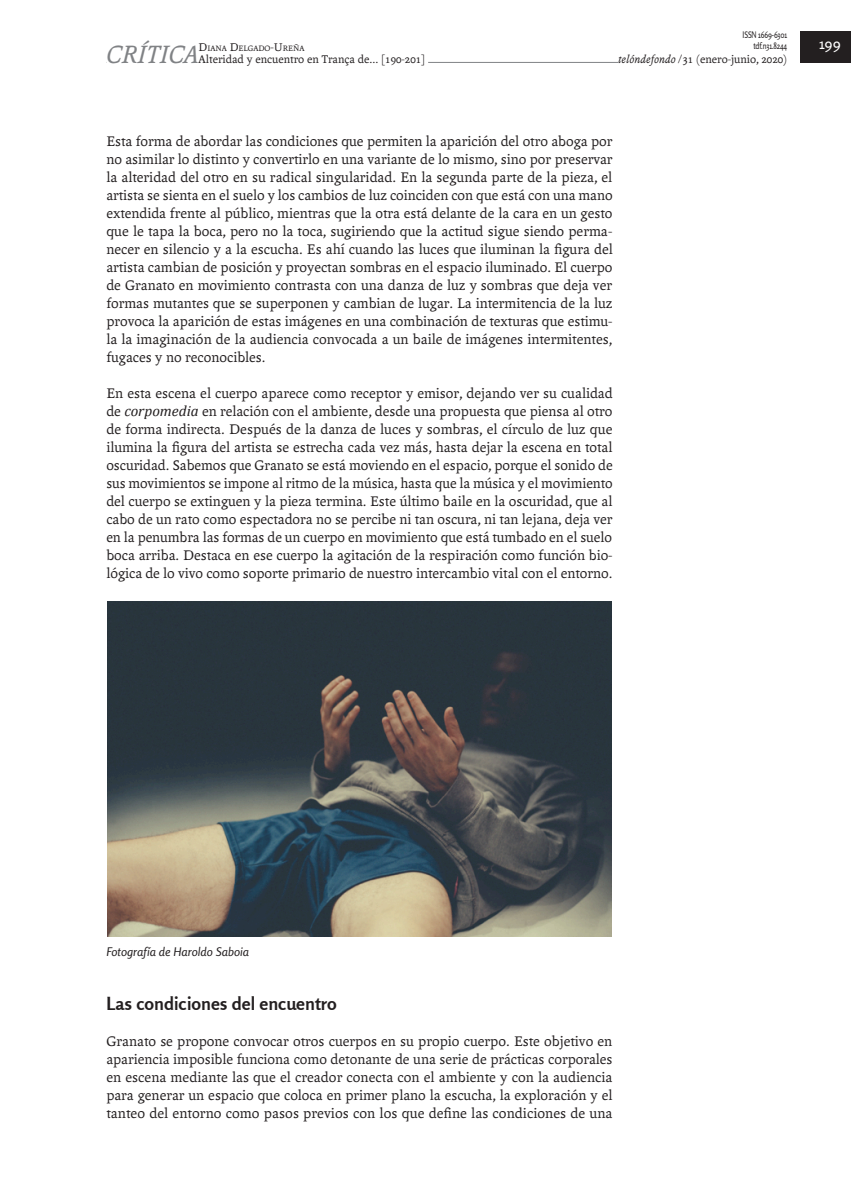
<style>
.page{position:relative;width:851px;height:1191px;background:#fff}
.page>*{position:absolute;margin:0;border:0;box-sizing:border-box;transform-origin:0 0}
.t1{font:italic 27px "Andralis ND Os F";color:#808285}
.art-subtitulo{font:700 18px "Rosario";color:#231f20}
.art-texto-principal{font:15px/18px "Andralis ND Os F";color:#231f20;text-align:justify}
.t2{font:15px "Rosario";color:#fff}
.t3{font:12px "Andralis ND Os F";color:#231f20}
.epigrafe-inferior{font:italic 12px "Rosario";color:#231f20}
.t4{font:9px/10.8px "Rosario";letter-spacing:-.02em;color:#231f20;text-align:right;scale:.8 1}
.t5{font:8.4px "Andralis ND Os F";color:#231f20}
.s1{font-size:12px}
.s2{font-style:italic}
.s3{font-family:"Cambria";font-style:italic}
</style>
<div class="page">
<hr style="left:106px;top:62px;width:598px;height:1px;background:#808285">
<div style="left:618px;top:52px;width:169px;height:15px;background:#fff"></div>
<div style="left:800px;top:32px;width:50px;height:31px;background:#231f20"></div>
<div style="left:106px;top:43px;width:106px;height:24px;background:#fff"></div>
<div style="left:198px;top:52px;width:230px;height:15px;background:#fff"></div>
<img style="left:108px;top:601px;width:503px;height:335px">
<h1 class="t1" style="left:106px;top:40px;width:94px">CRÍTICA</h1>
<p class="t5" style="left:198px;top:44px;width:107px"><span class="s1">D</span>IANA <span class="s1">D</span>ELGADO<span class="s1">-U</span>REÑA</p>
<p class="t3" style="left:198px;top:52px;width:228px">Alteridad y encuentro en Trança de... [190-201]</p>
<p class="t4" style="left:742px;top:30px;width:57px">ISSN 1669-6301 tdf.n31.8244</p>
<p class="t3" style="left:618px;top:52px;width:170px"><span class="s2">telóndefondo</span> /31 (enero-junio, 2020)</p>
<p class="art-texto-principal" style="left:106px;top:132px;width:508px">Esta forma de abordar las condiciones que permiten la aparición del otro aboga por no asimilar lo distinto y convertirlo en una variante de lo mismo, sino por preservar la alteridad del otro en su radical singularidad. En la segunda parte de la pieza, el artista se sienta en el suelo y los cambios de luz coinciden con que está con una mano extendida frente al público, mientras que la otra está delante de la cara en un gesto que le tapa la boca, pero no la toca, sugiriendo que la actitud sigue siendo perma&shy;necer en silencio y a la escucha. Es ahí cuando las luces que iluminan la figura del artista cambian de posición y proyectan sombras en el espacio iluminado. El cuerpo de Granato en movimiento contrasta con una danza de luz y sombras que deja ver formas mutantes que se superponen y cambian de lugar. La intermitencia de la luz provoca la aparición de estas imágenes en una combinación de texturas que estimu&shy;la la imaginación de la audiencia convocada a un baile de imágenes intermitentes, fugaces y no reconocibles.</p>
<p class="art-texto-principal" style="left:106px;top:384px;width:508px">En esta escena el cuerpo aparece como receptor y emisor, dejando ver su cualidad de <span class="s3">corpomedia</span> en relación con el ambiente, desde una propuesta que piensa al otro de forma indirecta. Después de la danza de luces y sombras, el círculo de luz que ilumina la figura del artista se estrecha cada vez más, hasta dejar la escena en total oscuridad. Sabemos que Granato se está moviendo en el espacio, porque el sonido de sus movimientos se impone al ritmo de la música, hasta que la música y el movimiento del cuerpo se extinguen y la pieza termina. Este último baile en la oscuridad, que al cabo de un rato como espectadora no se percibe ni tan oscura, ni tan lejana, deja ver en la penumbra las formas de un cuerpo en movimiento que está tumbado en el suelo boca arriba. Destaca en ese cuerpo la agitación de la respiración como función bio&shy;lógica de lo vivo como soporte primario de nuestro intercambio vital con el entorno.</p>
<p class="t2" style="left:819px;top:35px;width:23px">199</p>
<p class="epigrafe-inferior" style="left:106px;top:944px;width:144px">Fotografía de Haroldo Saboia</p>
<p class="art-subtitulo" style="left:106px;top:992px;width:232px">Las condiciones del encuentro</p>
<p class="art-texto-principal" style="left:106px;top:1032px;width:507px">Granato se propone convocar otros cuerpos en su propio cuerpo. Este objetivo en apariencia imposible funciona como detonante de una serie de prácticas corporales en escena mediante las que el creador conecta con el ambiente y con la audiencia para generar un espacio que coloca en primer plano la escucha, la exploración y el tanteo del entorno como pasos previos con los que define las condiciones de una</p>
</div>
